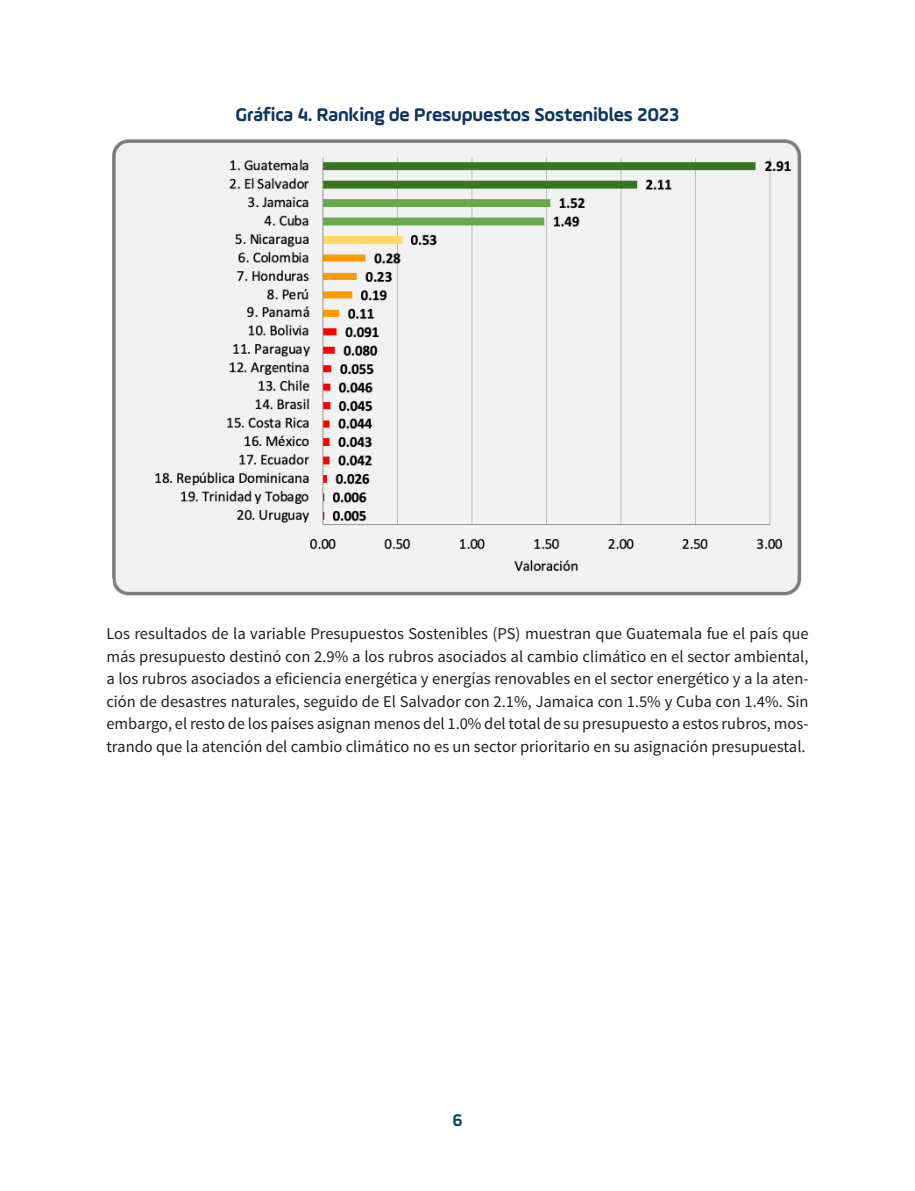
<style>
.page{position:relative;width:915px;height:1191px;background:#fff}
.page>*{position:absolute;margin:0;border:0;box-sizing:border-box;transform-origin:0 0}
.t1{font:700 19.5px "Ample Soft Pro";letter-spacing:-.01em;color:#0e3564}
.t2{font:700 18px "Ample Soft Pro";color:#134f5c}
.t3{font:16.5px/22.5px "Source Sans Pro";color:#231f20;text-align:justify}
</style>
<div class="page">
<img style="left:112px;top:139px;width:690px;height:457px">
<p class="t1" style="left:235px;top:102px;width:445px">Gráfica 4. Ranking de Presupuestos Sostenibles 2023</p>
<p class="t3" style="left:106px;top:622px;width:703px">Los resultados de la variable Presupuestos Sostenibles (PS) muestran que Guatemala fue el país que más presupuesto destinó con 2.9% a los rubros asociados al cambio climático en el sector ambiental, a los rubros asociados a eficiencia energética y energías renovables en el sector energético y a la aten&shy;ción de desastres naturales, seguido de El Salvador con 2.1%, Jamaica con 1.5% y Cuba con 1.4%. Sin embargo, el resto de los países asignan menos del 1.0% del total de su presupuesto a estos rubros, mos&shy;trando que la atención del cambio climático no es un sector prioritario en su asignación presupuestal.</p>
<p class="t2" style="left:452px;top:1107px;width:12px">6</p>
</div>
